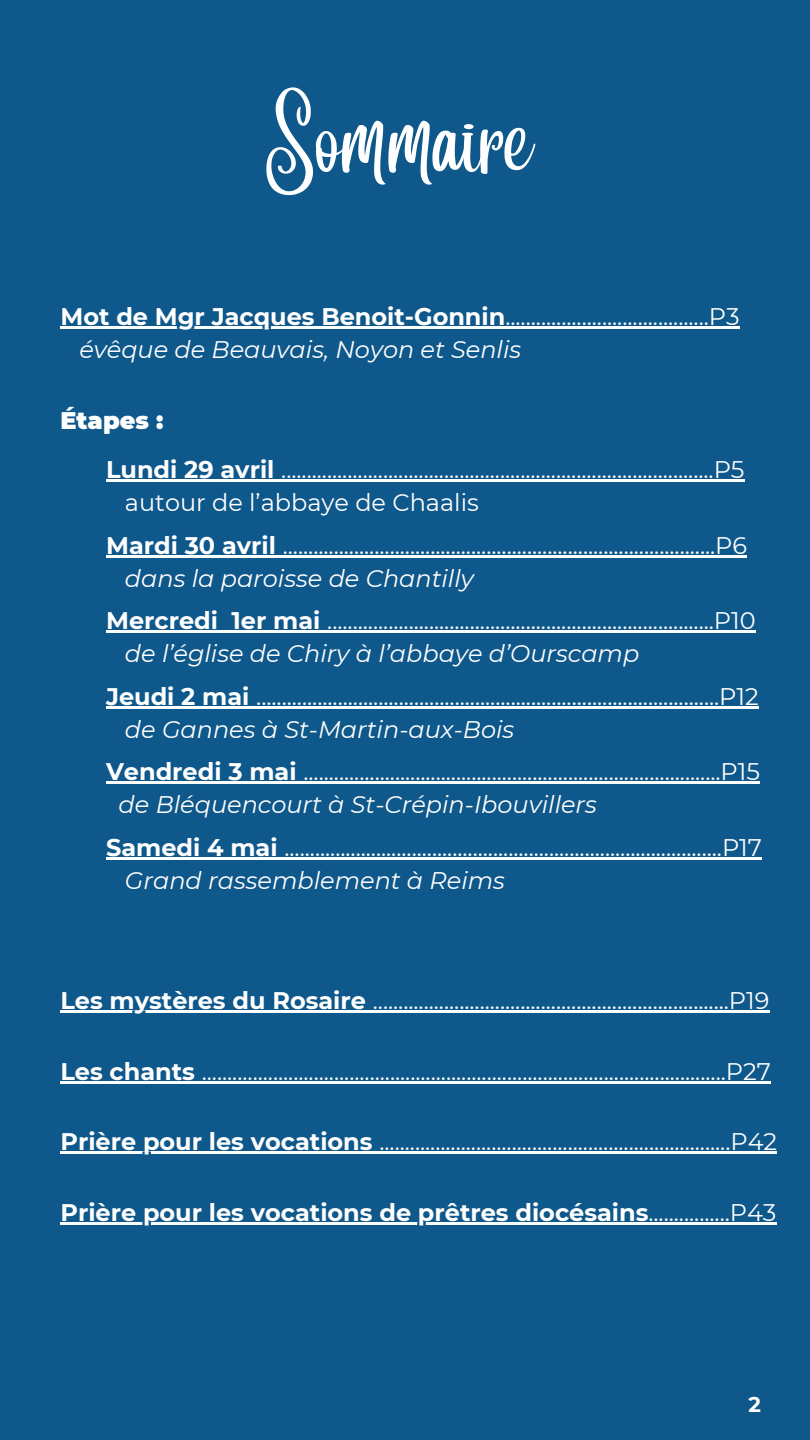
<style>
.page{position:relative;width:810px;height:1440px;background:#0f588b}
.page>*{position:absolute;margin:0;border:0;box-sizing:border-box;transform-origin:0 0}
.t1{font:73.1px "Angelina";color:#fff}
.t2{font:24px "Montserrat";color:#fff}
.t3{font:italic 24px "Montserrat";color:#fff}
.t4{font:700 24px "Montserrat";color:#fff}
.t5{font:900 24px "Montserrat";color:#fff}
.t6{font:700 21.2px "Montserrat";color:#fff}
.s1{font-weight:700}
.s2{font-weight:400}
</style>
<div class="page">
<hr style="left:106px;top:480px;width:175px;height:2px;background:#fff">
<hr style="left:281px;top:480px;width:464px;height:2px;background:#fff">
<hr style="left:106px;top:555px;width:177px;height:2px;background:#fff">
<hr style="left:283px;top:555px;width:464px;height:2px;background:#fff">
<hr style="left:106px;top:631px;width:112px;height:2px;background:#fff">
<svg style="left:218px;top:631px;width:14px;height:2px"></svg>
<hr style="left:232px;top:631px;width:95px;height:2px;background:#fff">
<hr style="left:327px;top:631px;width:429px;height:2px;background:#fff">
<hr style="left:106px;top:706px;width:150px;height:2px;background:#fff">
<hr style="left:256px;top:706px;width:503px;height:2px;background:#fff">
<hr style="left:106px;top:782px;width:197px;height:2px;background:#fff">
<hr style="left:303px;top:782px;width:457px;height:2px;background:#fff">
<hr style="left:106px;top:857px;width:178px;height:2px;background:#fff">
<hr style="left:284px;top:857px;width:478px;height:2px;background:#fff">
<hr style="left:60px;top:1011px;width:313px;height:2px;background:#fff">
<hr style="left:373px;top:1011px;width:397px;height:2px;background:#fff">
<hr style="left:60px;top:1081px;width:142px;height:3px;background:#fff">
<hr style="left:202px;top:1081px;width:569px;height:3px;background:#fff">
<hr style="left:60px;top:326px;width:445px;height:2px;background:#fff">
<hr style="left:505px;top:326px;width:235px;height:2px;background:#fff">
<hr style="left:60px;top:1222px;width:588px;height:3px;background:#fff">
<hr style="left:648px;top:1222px;width:129px;height:3px;background:#fff">
<hr style="left:60px;top:1152px;width:319px;height:2px;background:#fff">
<hr style="left:379px;top:1152px;width:398px;height:2px;background:#fff">
<h1 class="t1" style="left:266px;top:126px;width:269px">Sommaire</h1>
<p class="t2" style="left:60px;top:301px;width:681px"><span class="s1">Mot de Mgr Jacques Benoit-Gonnin</span>........................................P3</p>
<p class="t3" style="left:79px;top:334px;width:443px">évêque de Beauvais, Noyon et Senlis</p>
<p class="t5" style="left:60px;top:405px;width:105px">Étapes :</p>
<p class="t2" style="left:106px;top:455px;width:640px"><span class="s1">Lundi 29 avril</span> .....................................................................................P5</p>
<p class="t2" style="left:125px;top:488px;width:355px">autour de l’abbaye de Chaalis</p>
<h2 class="t2" style="left:106px;top:530px;width:643px"><span class="s1">Mardi 30 avril</span> .....................................................................................P6</h2>
<p class="t3" style="left:125px;top:563px;width:350px">dans la paroisse de Chantilly</p>
<p class="t2" style="left:106px;top:606px;width:651px"><span class="s1">Mercredi 1er mai</span> ............................................................................P10</p>
<p class="t3" style="left:125px;top:639px;width:516px">de l’église de Chiry à l’abbaye d’Ourscamp</p>
<p class="t2" style="left:106px;top:681px;width:654px"><span class="s1">Jeudi 2 mai</span> ...........................................................................................P12</p>
<p class="t3" style="left:125px;top:714px;width:391px">de Gannes à St-Martin-aux-Bois</p>
<p class="t2" style="left:106px;top:757px;width:656px"><span class="s1">Vendredi 3 mai</span> ..................................................................................P15</p>
<p class="t3" style="left:119px;top:790px;width:480px">de Bléquencourt à St-Crépin-Ibouvillers</p>
<p class="t2" style="left:106px;top:832px;width:657px"><span class="s1">Samedi 4 mai</span> ......................................................................................P17</p>
<p class="t3" style="left:125px;top:865px;width:382px">Grand rassemblement à Reims</p>
<p class="t2" style="left:60px;top:986px;width:711px"><span class="s1">Les mystères du Rosaire</span> ......................................................................P19</p>
<p class="t2" style="left:60px;top:1057px;width:712px"><span class="s1">Les chants</span> .......................................................................................................P27</p>
<p class="t2" style="left:60px;top:1127px;width:718px"><span class="s1">Prière pour les vocations</span> .....................................................................P42</p>
<p class="t4" style="left:60px;top:1198px;width:718px">Prière pour les vocations de prêtres diocésains<span class="s2">................P43</span></p>
<p class="t6" style="left:749px;top:1392px;width:14px">2</p>
</div>
